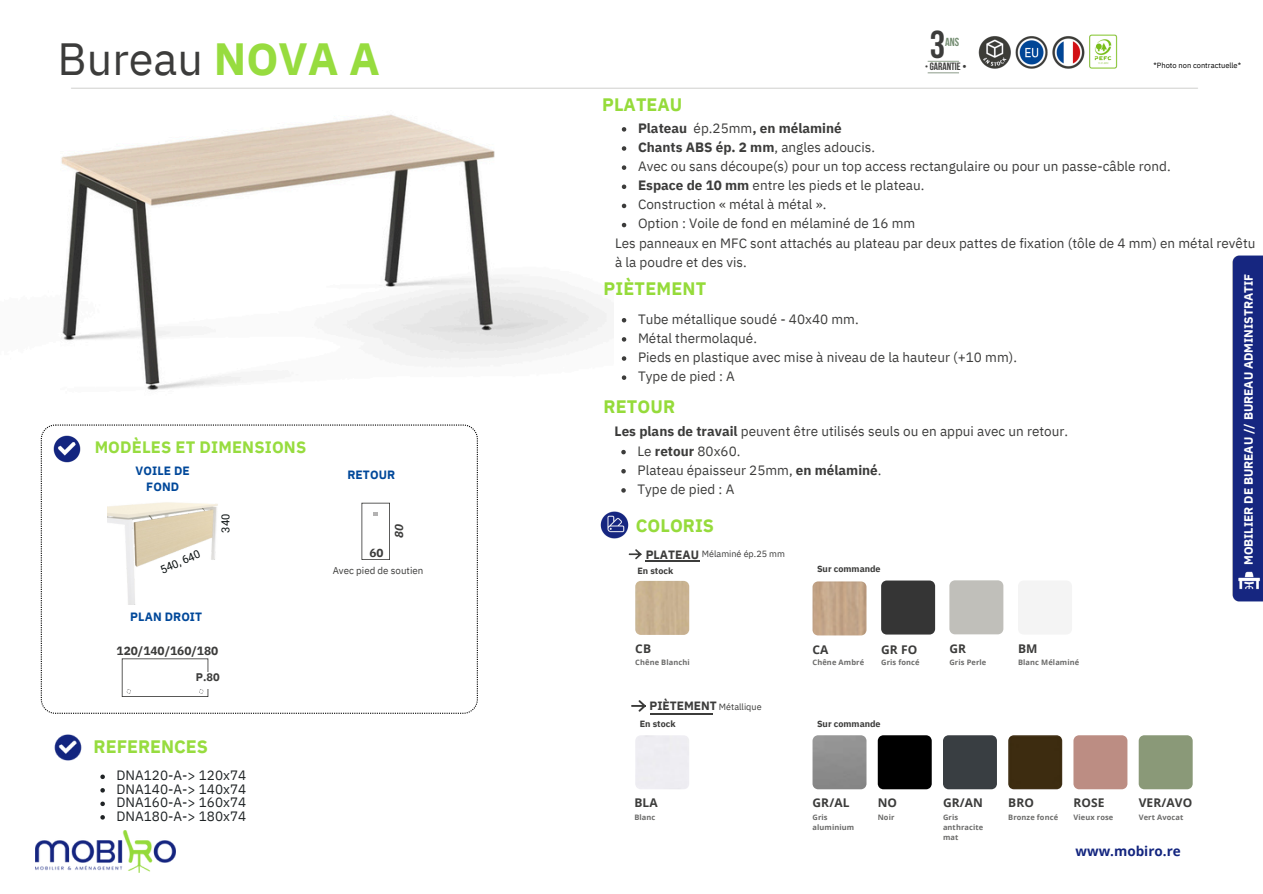
<style>
.page{position:relative;width:1263px;height:894px;background:#fff}
.page>*{position:absolute;margin:0;border:0;box-sizing:border-box;transform-origin:0 0}
.t1{font:45px "IBM Plex Sans";color:#3c3c3b}
.t2{font:700 38.7px "Bebas Neue";color:#3c3c3b}
.t3{font:700 18px "IBM Plex Sans";letter-spacing:.01em;color:#95db3a}
.t4{font:700 18px "IBM Plex Sans";color:#97dc3f}
.t5{font:700 18px "IBM Plex Sans";color:#96db3c}
.t6{font:700 16.5px "IBM Plex Sans";letter-spacing:.01em;color:#97dc3f}
.t7{font:13.5px/19.2px "IBM Plex Sans";color:#3c3c3b}
.t8{font:13.5px "IBM Plex Sans";color:#1f2325}
.t9{font:700 13.5px "IBM Plex Sans";color:#3c3c3b}
.t10{font:700 13.5px "Open Sans";color:#13257f}
.t11{font:700 12px "Open Sans";letter-spacing:.01em;color:#3c3c3b}
.t12{font:700 12px "IBM Plex Sans";color:#fff}
.t13{font:700 12px/16px "IBM Plex Sans";letter-spacing:.01em;color:#00489a;text-align:center}
.t14{font:700 12px "IBM Plex Sans";color:#3c3c3b}
.t15{font:700 11.85px "IBM Plex Sans";color:#3c3c3b}
.t16{font:italic 700 11.7px "IBM Plex Sans";color:#3c3c3b}
.t17{font:700 11.7px "IBM Plex Sans";color:#3c3c3b}
.t18{font:700 11.55px "Bebas Neue";color:#748d72}
.t19{font:11.1px "Roboto";color:#090f10}
.t20{font:700 11.1px "IBM Plex Sans";color:#3c3c3b}
.t21{font:700 10.5px "Bebas Neue";color:#3c3c3b}
.t22{font:9.75px "IBM Plex Sans";color:#3c3c3b}
.t23{font:700 9px "IBM Plex Sans";color:#3c3c3b}
.t24{font:9px "IBM Plex Sans";color:#3c3c3b}
.t25{font:700 7.5px/10.2px "Open Sans";letter-spacing:.015em;color:#6b6b6a}
.t26{font:7.5px "IBM Plex Sans";color:#000}
.t27{font:700 7.5px "Bebas Neue";color:#3c3c3b}
.s1{font-weight:700;color:#97dc3f}
.s2{font-weight:400}
.s3{font-weight:700}
</style>
<div class="page">
<img style="left:71px;top:34px;width:1127px;height:55px">
<img style="left:36px;top:830px;width:139px;height:42px">
<img style="left:600px;top:511px;width:29px;height:28px">
<div style="left:949px;top:580px;width:54px;height:54px;background:#c0bfba"></div>
<div style="left:635px;top:580px;width:54px;height:54px;background:#cab392"></div>
<hr style="left:646px;top:560px;width:54px;height:1px;background:#3c3c3b">
<svg style="left:629px;top:549px;width:12px;height:10px"></svg>
<hr style="left:651px;top:713px;width:62px;height:1px;background:#3c3c3b">
<svg style="left:631px;top:700px;width:15px;height:11px"></svg>
<img style="left:812px;top:735px;width:54px;height:54px">
<div style="left:943px;top:735px;width:54px;height:54px;background:#393e42"></div>
<div style="left:878px;top:735px;width:54px;height:54px;background:#000"></div>
<img style="left:812px;top:581px;width:54px;height:54px">
<div style="left:881px;top:580px;width:54px;height:54px;background:#353535"></div>
<div style="left:1232px;top:255px;width:31px;height:347px;background:#162680"></div>
<div style="left:1008px;top:735px;width:54px;height:54px;background:#3d2c10"></div>
<div style="left:1073px;top:735px;width:54px;height:54px;background:#bc8d83"></div>
<div style="left:1139px;top:735px;width:54px;height:54px;background:#8a9978"></div>
<img style="left:61px;top:114px;width:546px;height:276px">
<svg style="left:622px;top:318px;width:4px;height:4px"></svg>
<svg style="left:622px;top:337px;width:4px;height:4px"></svg>
<svg style="left:622px;top:356px;width:4px;height:4px"></svg>
<svg style="left:622px;top:375px;width:4px;height:5px"></svg>
<svg style="left:621px;top:450px;width:5px;height:4px"></svg>
<svg style="left:621px;top:469px;width:5px;height:4px"></svg>
<svg style="left:621px;top:488px;width:5px;height:4px"></svg>
<svg style="left:622px;top:127px;width:4px;height:5px"></svg>
<svg style="left:622px;top:146px;width:4px;height:5px"></svg>
<svg style="left:622px;top:165px;width:4px;height:5px"></svg>
<svg style="left:622px;top:184px;width:4px;height:5px"></svg>
<svg style="left:622px;top:204px;width:4px;height:4px"></svg>
<svg style="left:622px;top:223px;width:4px;height:4px"></svg>
<img style="left:54px;top:734px;width:28px;height:27px">
<svg style="left:100px;top:774px;width:5px;height:4px"></svg>
<svg style="left:100px;top:788px;width:5px;height:4px"></svg>
<svg style="left:100px;top:801px;width:5px;height:4px"></svg>
<svg style="left:100px;top:815px;width:5px;height:4px"></svg>
<svg style="left:41px;top:424px;width:437px;height:289px"></svg>
<p class="t1" style="left:57px;top:28px;width:324px">Bureau <span class="s1">NOVA A</span></p>
<p class="t6" style="left:95px;top:436px;width:213px">MODÈLES ET DIMENSIONS</p>
<p class="t13" style="left:136px;top:462px;width:56px">VOILE DE<br>FOND</p>
<p class="t19" style="left:159px;top:564px;width:44px;rotate:-23deg">540, 640</p>
<p class="t13" style="left:130px;top:608px;width:73px">PLAN DROIT</p>
<p class="t19" style="left:219px;top:532px;width:20px;rotate:-90deg">340</p>
<p class="t15" style="left:117px;top:643px;width:103px">120/140/160/180</p>
<p class="t20" style="left:196px;top:669px;width:25px">P.80</p>
<p class="t4" style="left:94px;top:734px;width:116px">REFERENCES</p>
<p class="t8" style="left:117px;top:766px;width:131px">DNA120-A-&gt; 120x74</p>
<p class="t8" style="left:117px;top:779px;width:131px">DNA140-A-&gt; 140x74</p>
<p class="t8" style="left:117px;top:793px;width:131px">DNA160-A-&gt; 160x74</p>
<p class="t8" style="left:117px;top:806px;width:131px">DNA180-A-&gt; 180x74</p>
<p class="t13" style="left:347px;top:466px;width:49px">RETOUR</p>
<p class="t16" style="left:391px;top:538px;width:16px;rotate:-90deg">80</p>
<p class="t17" style="left:370px;top:545px;width:16px">60</p>
<p class="t22" style="left:333px;top:564px;width:92px">Avec pied de soutien</p>
<p class="t3" style="left:602px;top:92px;width:82px">PLATEAU</p>
<p class="t2" style="left:930px;top:29px;width:17px">3</p>
<p class="t18" style="left:945px;top:38px;width:16px">ANS</p>
<h5 class="t21" style="left:930px;top:62px;width:38px">GARANTIE•</h5>
<h4 class="t27" style="left:925px;top:63px;width:4px">•</h4>
<p class="t26" style="left:1153px;top:60px;width:89px">*Photo non contractuelle*</p>
<h5 class="t9" style="left:638px;top:119px;width:205px">Plateau <span class="s2">ép.25mm</span>, en mélaminé</h5>
<p class="t9" style="left:638px;top:138px;width:239px">Chants ABS ép. 2 mm<span class="s2">, angles adoucis.</span></p>
<p class="t7" style="left:638px;top:156px;width:534px">Avec ou sans découpe(s) pour un top access rectangulaire ou pour un passe-câble rond.</p>
<p class="t7" style="left:638px;top:175px;width:288px"><span class="s3">Espace de 10 mm</span> entre les pieds et le plateau.</p>
<h5 class="t7" style="left:638px;top:194px;width:190px">Construction « métal à métal ».</h5>
<h6 class="t7" style="left:638px;top:214px;width:279px">Option : Voile de fond en mélaminé de 16 mm</h6>
<h5 class="t7" style="left:615px;top:233px;width:642px">Les panneaux en MFC sont attachés au plateau par deux pattes de fixation (tôle de 4 mm) en métal revêtu à la poudre et des vis.</h5>
<p class="t3" style="left:603px;top:277px;width:104px">PIÈTEMENT</p>
<p class="t7" style="left:638px;top:309px;width:222px">Tube métallique soudé - 40x40 mm.</p>
<p class="t7" style="left:638px;top:328px;width:120px">Métal thermolaqué.</p>
<p class="t7" style="left:638px;top:347px;width:381px">Pieds en plastique avec mise à niveau de la hauteur (+10 mm).</p>
<p class="t7" style="left:638px;top:366px;width:98px">Type de pied : A</p>
<p class="t3" style="left:603px;top:394px;width:73px">RETOUR</p>
<h2 class="t7" style="left:614px;top:421px;width:455px"><span class="s3">Les plans de travail</span> peuvent être utilisés seuls ou en appui avec un retour.</h2>
<p class="t7" style="left:637px;top:440px;width:104px">Le <span class="s3">retour</span> 80x60.</p>
<h2 class="t7" style="left:637px;top:460px;width:246px">Plateau épaisseur 25mm, <span class="s3">en mélaminé</span>.</h2>
<h5 class="t7" style="left:637px;top:479px;width:98px">Type de pied : A</h5>
<p class="t5" style="left:636px;top:513px;width:80px">COLORIS</p>
<p class="t14" style="left:646px;top:546px;width:55px">PLATEAU</p>
<h4 class="t24" style="left:702px;top:547px;width:85px">Mélaminé ép.25 mm</h4>
<p class="t23" style="left:637px;top:564px;width:37px">En stock</p>
<p class="t23" style="left:817px;top:563px;width:65px">Sur commande</p>
<p class="t11" style="left:635px;top:639px;width:17px">CB</p>
<p class="t25" style="left:635px;top:656px;width:56px">Chêne Blanchi</p>
<h5 class="t14" style="left:649px;top:697px;width:69px">PIÈTEMENT</h5>
<p class="t24" style="left:719px;top:700px;width:44px">Métallique</p>
<p class="t11" style="left:812px;top:640px;width:18px">CA</p>
<p class="t25" style="left:812px;top:656px;width:53px">Chêne Ambré</p>
<p class="t11" style="left:881px;top:640px;width:38px">GR FO</p>
<p class="t25" style="left:881px;top:656px;width:40px">Gris foncé</p>
<p class="t23" style="left:640px;top:717px;width:37px">En stock</p>
<p class="t23" style="left:817px;top:717px;width:65px">Sur commande</p>
<p class="t11" style="left:949px;top:639px;width:18px">GR</p>
<h2 class="t25" style="left:949px;top:657px;width:38px">Gris Perle</h2>
<p class="t11" style="left:1018px;top:640px;width:21px">BM</p>
<p class="t25" style="left:1018px;top:656px;width:63px">Blanc Mélaminé</p>
<p class="t11" style="left:634px;top:794px;width:25px">BLA</p>
<h2 class="t25" style="left:634px;top:811px;width:23px">Blanc</h2>
<p class="t11" style="left:812px;top:794px;width:39px">GR/AL</p>
<p class="t25" style="left:812px;top:811px;width:43px">Gris aluminium</p>
<p class="t11" style="left:878px;top:794px;width:21px">NO</p>
<p class="t25" style="left:878px;top:811px;width:18px">Noir</p>
<h5 class="t11" style="left:943px;top:794px;width:42px">GR/AN</h5>
<p class="t25" style="left:943px;top:811px;width:42px">Gris anthracite mat</p>
<p class="t11" style="left:1008px;top:794px;width:27px">BRO</p>
<p class="t25" style="left:1008px;top:811px;width:51px">Bronze foncé</p>
<p class="t11" style="left:1073px;top:794px;width:33px">ROSE</p>
<p class="t25" style="left:1073px;top:811px;width:41px">Vieux rose</p>
<h5 class="t11" style="left:1139px;top:794px;width:55px">VER/AVO</h5>
<p class="t25" style="left:1139px;top:811px;width:46px">Vert Avocat</p>
<h2 class="t10" style="left:1076px;top:841px;width:107px">www.mobiro.re</h2>
<p class="t12" style="left:1241px;top:565px;width:293px;rotate:-90deg">MOBILIER DE BUREAU // BUREAU ADMINISTRATIF</p>
</div>
